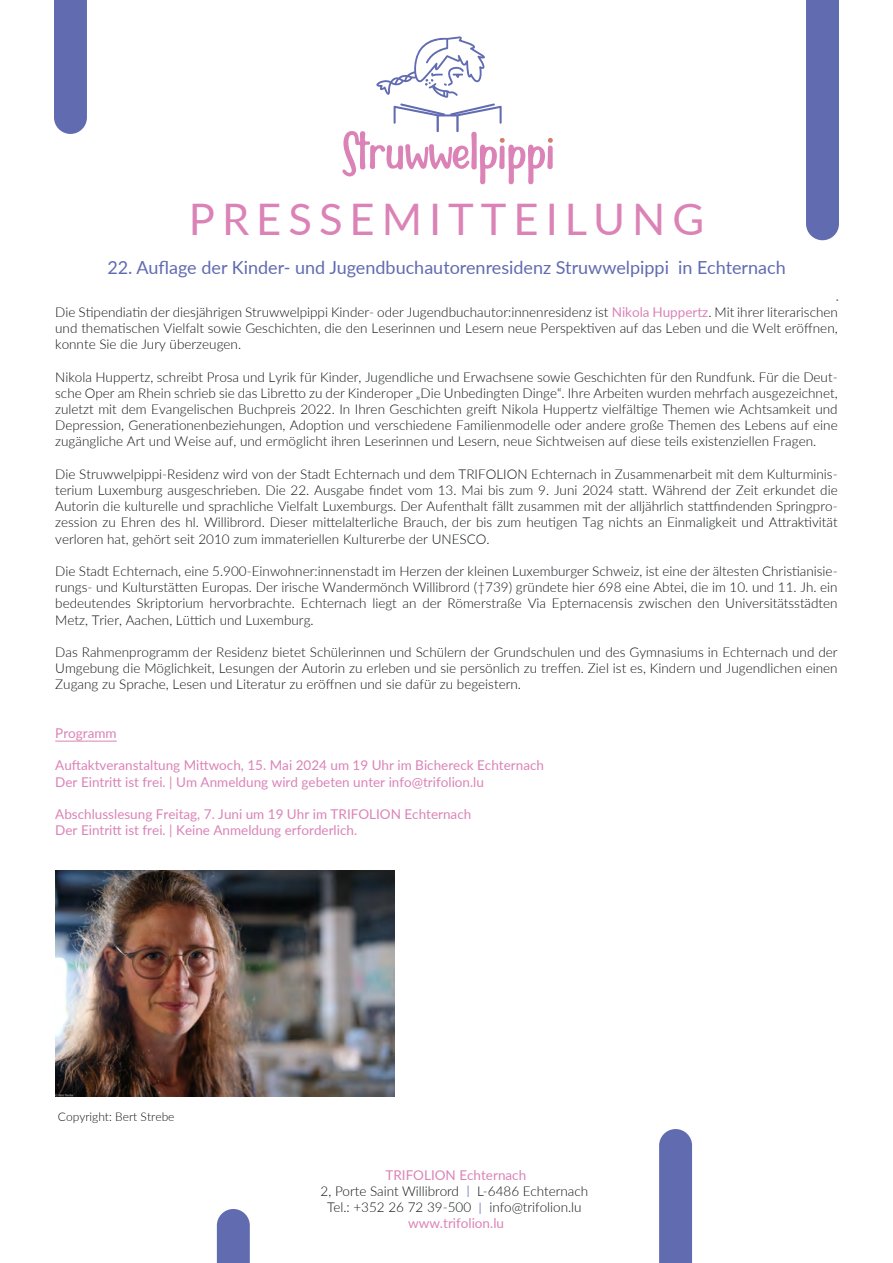
<style>
.page{position:relative;width:893px;height:1263px;background:#fff}
.page>*{position:absolute;margin:0;border:0;box-sizing:border-box;transform-origin:0 0}
.t1{font:43.5px "Lato";letter-spacing:.16em;color:#db83b7}
.t2{font:18px "Lato";color:#616bb0}
.t3{font:300 13.5px/16.2px "Lato";color:#101315;text-align:justify}
.t4{font:13.5px/16.2px "Lato";color:#db83b7}
.t5{font:13.5px "Lato";color:#676a6a}
.t6{font:300 12px "Lato";color:#101315}
.s1{font-weight:400;color:#db83b7}
.s2{font-size:16.2px;color:#616bb0}
</style>
<div class="page">
<div style="left:54px;top:0;width:33px;height:134px;background:#616bb0"></div>
<div style="left:806px;top:0;width:33px;height:240px;background:#616bb0"></div>
<svg style="left:217px;top:1209px;width:33px;height:54px"></svg>
<div style="left:659px;top:1129px;width:33px;height:134px;background:#616bb0"></div>
<svg style="left:342px;top:36px;width:211px;height:149px"></svg>
<hr style="left:55px;top:741px;width:62px;height:1px;background:#db83b7">
<img style="left:55px;top:870px;width:340px;height:227px">
<h1 class="t1" style="left:189px;top:188px;width:517px">PRESSEMITTEILUNG</h1>
<h2 class="t2" style="left:107px;top:254px;width:680px">22. Auflage der Kinder- und Jugendbuchautorenresidenz Struwwelpippi in Echternach</h2>
<p class="t3" style="left:55px;top:303px;width:784px">Die Stipendiatin der diesjährigen Struwwelpippi Kinder- oder Jugendbuchautor:innenresidenz ist <span class="s1">Nikola Huppertz</span>. Mit ihrer literarischen und thematischen Vielfalt sowie Geschichten, die den Leserinnen und Lesern neue Perspektiven auf das Leben und die Welt eröffnen, konnte Sie die Jury überzeugen.</p>
<p class="t3" style="left:55px;top:368px;width:784px">Nikola Huppertz, schreibt Prosa und Lyrik für Kinder, Jugendliche und Erwachsene sowie Geschichten für den Rundfunk. Für die Deut&shy;sche Oper am Rhein schrieb sie das Libretto zu der Kinderoper „Die Unbedingten Dinge“. Ihre Arbeiten wurden mehrfach ausgezeichnet, zuletzt mit dem Evangelischen Buchpreis 2022. In Ihren Geschichten greift Nikola Huppertz vielfältige Themen wie Achtsamkeit und Depression, Generationenbeziehungen, Adoption und verschiedene Familienmodelle oder andere große Themen des Lebens auf eine zugängliche Art und Weise auf, und ermöglicht ihren Leserinnen und Lesern, neue Sichtweisen auf diese teils existenziellen Fragen.</p>
<p class="t3" style="left:55px;top:465px;width:784px">Die Struwwelpippi-Residenz wird von der Stadt Echternach und dem TRIFOLION Echternach in Zusammenarbeit mit dem Kulturminis&shy;terium Luxemburg ausgeschrieben. Die 22. Ausgabe findet vom 13. Mai bis zum 9. Juni 2024 statt. Während der Zeit erkundet die Autorin die kulturelle und sprachliche Vielfalt Luxemburgs. Der Aufenthalt fällt zusammen mit der alljährlich stattfindenden Springpro&shy;zession zu Ehren des hl. Willibrord. Dieser mittelalterliche Brauch, der bis zum heutigen Tag nichts an Einmaligkeit und Attraktivität verloren hat, gehört seit 2010 zum immateriellen Kulturerbe der UNESCO.</p>
<p class="t3" style="left:55px;top:562px;width:784px">Die Stadt Echternach, eine 5.900-Einwohner:innenstadt im Herzen der kleinen Luxemburger Schweiz, ist eine der ältesten Christianisie&shy;rungs- und Kulturstätten Europas. Der irische Wandermönch Willibrord (†739) gründete hier 698 eine Abtei, die im 10. und 11. Jh. ein bedeutendes Skriptorium hervorbrachte. Echternach liegt an der Römerstraße Via Epternacensis zwischen den Universitätsstädten Metz, Trier, Aachen, Lüttich und Luxemburg.</p>
<p class="t3" style="left:55px;top:643px;width:784px">Das Rahmenprogramm der Residenz bietet Schülerinnen und Schülern der Grundschulen und des Gymnasiums in Echternach und der Umgebung die Möglichkeit, Lesungen der Autorin zu erleben und sie persönlich zu treffen. Ziel ist es, Kindern und Jugendlichen einen Zugang zu Sprache, Lesen und Literatur zu eröffnen und sie dafür zu begeistern.</p>
<p class="t4" style="left:55px;top:724px;width:63px">Programm</p>
<p class="t4" style="left:55px;top:757px;width:490px">Auftaktveranstaltung Mittwoch, 15. Mai 2024 um 19 Uhr im Bichereck Echternach<br>Der Eintritt ist frei. | Um Anmeldung wird gebeten unter info@trifolion.lu</p>
<p class="t4" style="left:55px;top:805px;width:418px">Abschlusslesung Freitag, 7. Juni um 19 Uhr im TRIFOLION Echternach<br>Der Eintritt ist frei. | Keine Anmeldung erforderlich.</p>
<p class="t5" style="left:836px;top:286px;width:5px">.</p>
<p class="t6" style="left:58px;top:1108px;width:118px">Copyright: Bert Strebe</p>
<p class="t3" style="left:321px;top:1166px;width:269px;text-align:center"><span class="s1">TRIFOLION Echternach<br></span>2, Porte Saint Willibrord <span class="s2">I</span> L-6486 Echternach<br>Tel.: +352 26 72 39-500 <span class="s2">I</span> info@trifolion.lu <span class="s1">www.trifolion.lu</span></p>
</div>
